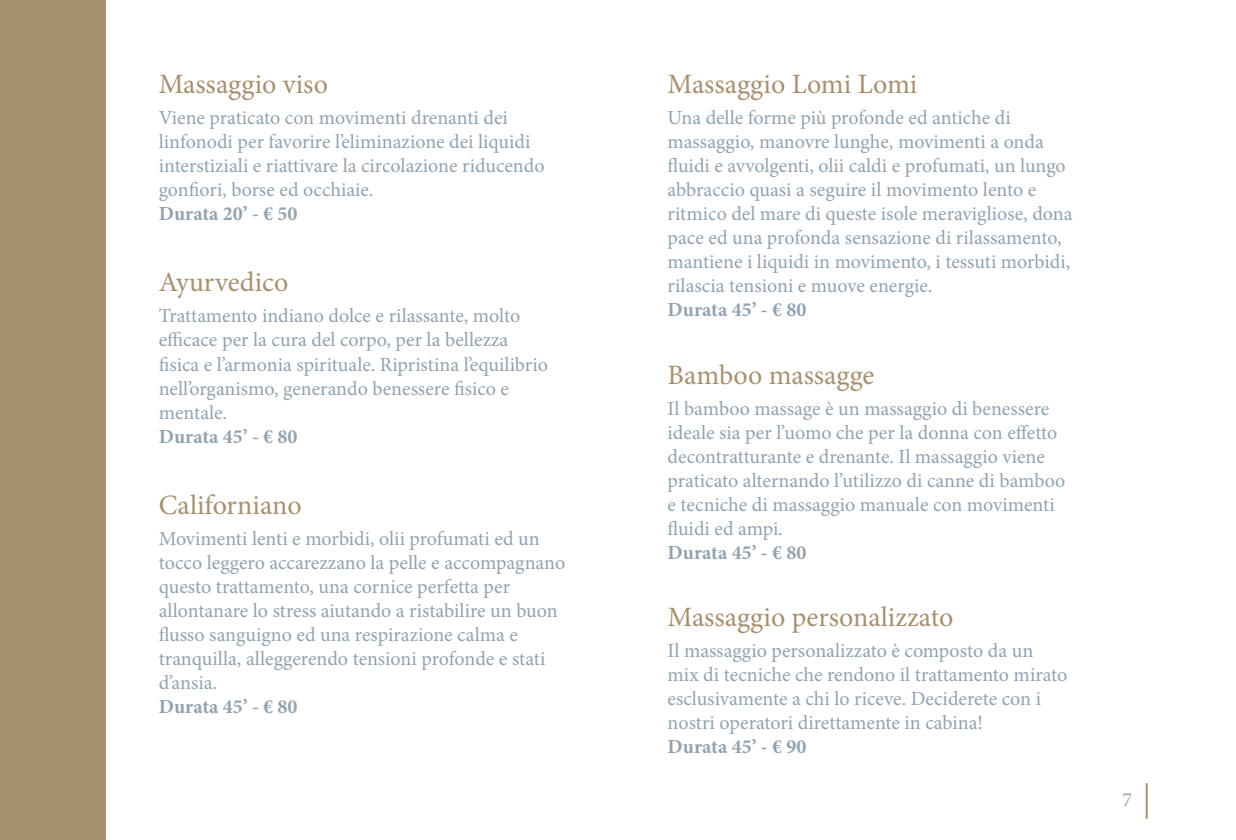
<style>
.page{position:relative;width:1236px;height:840px;background:#fff}
.page>*{position:absolute;margin:0;border:0;box-sizing:border-box;transform-origin:0 0}
.t1{font:28px "Minion Pro";color:#a69070}
.t2{font:20px/24px "Minion Pro";color:#93a2af}
.t3{font:700 20px "Minion Pro";color:#93a2af}
</style>
<div class="page">
<div style="left:0;top:0;width:105px;height:839px;background:#a69070"></div>
<hr style="left:1146px;top:782px;width:2px;height:36px;background:#a69070">
<h1 class="t1" style="left:159px;top:65px;width:171px">Massaggio viso</h1>
<p class="t2" style="left:159px;top:106px;width:387px">Viene praticato con movimenti drenanti dei linfonodi per favorire l’eliminazione dei liquidi interstiziali e riattivare la circolazione riducendo gonfiori, borse ed occhiaie.</p>
<p class="t3" style="left:159px;top:199px;width:140px">Durata 20’ - € 50</p>
<h1 class="t1" style="left:159px;top:263px;width:131px">Ayurvedico</h1>
<p class="t2" style="left:159px;top:304px;width:391px">Trattamento indiano dolce e rilassante, molto efficace per la cura del corpo, per la bellezza fisica e l’armonia spirituale. Ripristina l’equilibrio nell’organismo, generando benessere fisico e mentale.</p>
<p class="t3" style="left:159px;top:422px;width:140px">Durata 45’ - € 80</p>
<h1 class="t1" style="left:159px;top:485px;width:144px">Californiano</h1>
<p class="t2" style="left:159px;top:526px;width:408px">Movimenti lenti e morbidi, olii profumati ed un tocco leggero accarezzano la pelle e accompagnano questo trattamento, una cornice perfetta per allontanare lo stress aiutando a ristabilire un buon flusso sanguigno ed una respirazione calma e tranquilla, alleggerendo tensioni profonde e stati d’ansia.</p>
<p class="t3" style="left:159px;top:692px;width:140px">Durata 45’ - € 80</p>
<h1 class="t1" style="left:668px;top:65px;width:251px">Massaggio Lomi Lomi</h1>
<p class="t2" style="left:668px;top:106px;width:406px">Una delle forme più profonde ed antiche di massaggio, manovre lunghe, movimenti a onda fluidi e avvolgenti, olii caldi e profumati, un lungo abbraccio quasi a seguire il movimento lento e ritmico del mare di queste isole meravigliose, dona pace ed una profonda sensazione di rilassamento, mantiene i liquidi in movimento, i tessuti morbidi, rilascia tensioni e muove energie.</p>
<p class="t3" style="left:668px;top:295px;width:140px">Durata 45’ - € 80</p>
<h1 class="t1" style="left:668px;top:356px;width:208px">Bamboo massagge</h1>
<p class="t2" style="left:668px;top:396px;width:399px">Il bamboo massage è un massaggio di benessere ideale sia per l’uomo che per la donna con effetto decontratturante e drenante. Il massaggio viene praticato alternando l’utilizzo di canne di bamboo e tecniche di massaggio manuale con movimenti fluidi ed ampi.</p>
<p class="t3" style="left:668px;top:538px;width:140px">Durata 45’ - € 80</p>
<h1 class="t1" style="left:668px;top:598px;width:287px">Massaggio personalizzato</h1>
<p class="t2" style="left:668px;top:638px;width:401px">Il massaggio personalizzato è composto da un mix di tecniche che rendono il trattamento mirato esclusivamente a chi lo riceve. Deciderete con i nostri operatori direttamente in cabina!</p>
<p class="t3" style="left:668px;top:732px;width:140px">Durata 45’ - € 90</p>
<p class="t2" style="left:1123px;top:787px;width:11px">7</p>
</div>
